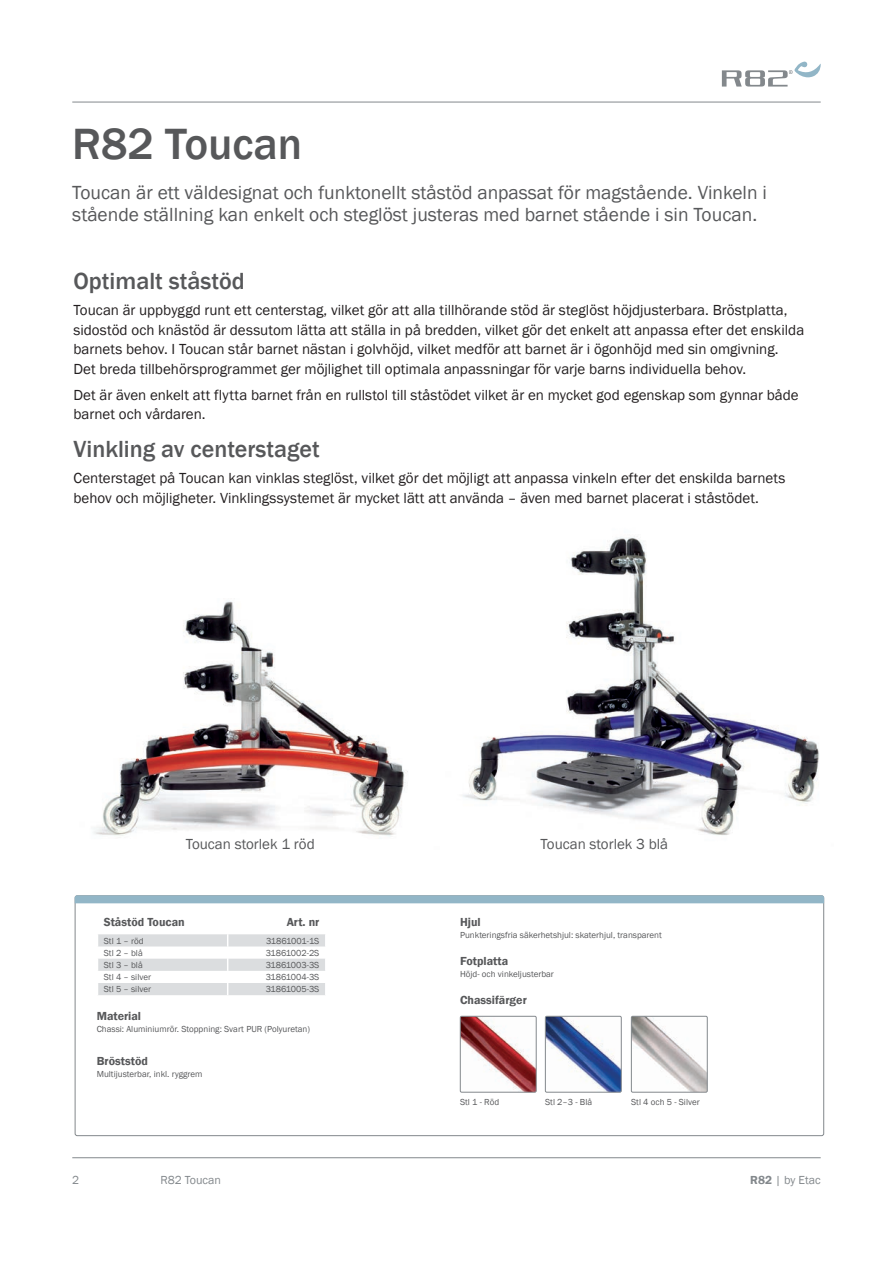
<style>
.page{position:relative;width:893px;height:1263px;background:#fff}
.page>*{position:absolute;margin:0;border:0;box-sizing:border-box;transform-origin:0 0}
._3__Header_-_Intro__toc{font:500 45px "Franklin Gothic";color:#57585a}
._4__Header_-_Basic_body{font:500 24px "Franklin Gothic";color:#57585a}
._3__Body_-_Intro{font:19.5px/22.5px "Franklin Gothic";color:#57585a}
.Body_text{font:15px/19.5px "Franklin Gothic";color:#231f20}
._7__Image___reference{font:15px "Franklin Gothic";color:#57585a}
._6__Body_-_Facts{font:600 12px "Franklin Gothic";color:#57585a}
.t1{font:12px "Franklin Gothic";color:#83888c}
._6__Header_-_Facts{font:600 12px "Franklin Gothic";color:#57585a}
._6__Body_-_Facts-2{font:9px "Franklin Gothic";color:#57585a}
._6__Body_-_Facts-3{font:9px "Franklin Gothic";letter-spacing:-.02em;color:#57585a}
.s1{font-weight:600}
</style>
<div class="page">
<hr style="left:72px;top:102px;width:749px;height:1px;background:#83888c">
<hr style="left:72px;top:1157px;width:749px;height:1px;background:#83888c">
<img style="left:462px;top:536px;width:357px;height:299px">
<img style="left:93px;top:600px;width:315px;height:236px">
<svg style="left:98px;top:934px;width:227px;height:61px"></svg>
<svg style="left:75px;top:895px;width:749px;height:8px;background:#93b5c5"></svg>
<img style="left:633px;top:1018px;width:72px;height:72px">
<div style="left:631px;top:1016px;width:76px;height:76px;border:1px solid #83888c"></div>
<img style="left:547px;top:1018px;width:72px;height:72px">
<div style="left:545px;top:1016px;width:76px;height:76px;border:1px solid #83888c"></div>
<img style="left:462px;top:1018px;width:72px;height:72px">
<div style="left:460px;top:1016px;width:76px;height:76px;border:1px solid #83888c"></div>
<svg style="left:722px;top:62px;width:99px;height:25px"></svg>
<p class="_3__Header_-_Intro__toc" style="left:72px;top:116px;width:231px">R82 Toucan</p>
<p class="_3__Body_-_Intro" style="left:72px;top:181px;width:696px">Toucan är ett väldesignat och funktonellt ståstöd anpassat för magstående. Vinkeln i stående ställning kan enkelt och steglöst justeras med barnet stående i sin Toucan.</p>
<p class="_4__Header_-_Basic_body" style="left:73px;top:267px;width:173px">Optimalt ståstöd</p>
<p class="Body_text" style="left:73px;top:301px;width:732px">Toucan är uppbyggd runt ett centerstag, vilket gör att alla tillhörande stöd är steglöst höjdjusterbara. Bröstplatta, sidostöd och knästöd är dessutom lätta att ställa in på bredden, vilket gör det enkelt att anpassa efter det enskilda barnets behov. I Toucan står barnet nästan i golvhöjd, vilket medför att barnet är i ögonhöjd med sin omgivning.<br>Det breda tillbehörsprogrammet ger möjlighet till optimala anpassningar för varje barns individuella behov.</p>
<p class="Body_text" style="left:73px;top:385px;width:727px">Det är även enkelt att flytta barnet från en rullstol till ståstödet vilket är en mycket god egenskap som gynnar både barnet och vårdaren.</p>
<p class="_4__Header_-_Basic_body" style="left:73px;top:434px;width:248px">Vinkling av centerstaget</p>
<p class="Body_text" style="left:73px;top:469px;width:713px">Centerstaget på Toucan kan vinklas steglöst, vilket gör det möjligt att anpassa vinkeln efter det enskilda barnets behov och möjligheter. Vinklingssystemet är mycket lätt att använda – även med barnet placerat i ståstödet.</p>
<p class="_7__Image___reference" style="left:186px;top:834px;width:131px">Toucan storlek 1 röd</p>
<p class="_7__Image___reference" style="left:541px;top:834px;width:129px">Toucan storlek 3 blå</p>
<p class="_6__Header_-_Facts" style="left:104px;top:914px;width:82px">Ståstöd Toucan</p>
<p class="_6__Header_-_Facts" style="left:287px;top:914px;width:34px">Art. nr</p>
<p class="_6__Body_-_Facts-2" style="left:104px;top:935px;width:41px">Stl 1 – röd</p>
<p class="_6__Body_-_Facts-3" style="left:266px;top:935px;width:55px">31861001-1S</p>
<p class="_6__Body_-_Facts-2" style="left:104px;top:947px;width:40px">Stl 2 – blå</p>
<p class="_6__Body_-_Facts-2" style="left:266px;top:947px;width:55px">31861002-2S</p>
<p class="_6__Body_-_Facts-2" style="left:104px;top:959px;width:40px">Stl 3 – blå</p>
<p class="_6__Body_-_Facts-2" style="left:266px;top:959px;width:55px">31861003-3S</p>
<p class="_6__Body_-_Facts-2" style="left:104px;top:971px;width:49px">Stl 4 – silver</p>
<p class="_6__Body_-_Facts-2" style="left:266px;top:971px;width:55px">31861004-3S</p>
<p class="_6__Body_-_Facts-2" style="left:104px;top:984px;width:49px">Stl 5 – silver</p>
<p class="_6__Body_-_Facts-2" style="left:266px;top:984px;width:55px">31861005-3S</p>
<p class="_6__Body_-_Facts" style="left:97px;top:1009px;width:46px">Material</p>
<p class="_6__Body_-_Facts-2" style="left:97px;top:1024px;width:215px">Chassi: Aluminiumrör. Stoppning: Svart PUR (Polyuretan)</p>
<p class="_6__Body_-_Facts" style="left:97px;top:1054px;width:53px">Bröststöd</p>
<p class="_6__Body_-_Facts-2" style="left:97px;top:1069px;width:107px">Multijusterbar, inkl. ryggrem</p>
<p class="_6__Body_-_Facts" style="left:460px;top:914px;width:22px">Hjul</p>
<p class="_6__Body_-_Facts-2" style="left:460px;top:929px;width:203px">Punkteringsfria säkerhetshjul: skaterhjul, transparent</p>
<p class="_6__Body_-_Facts" style="left:460px;top:953px;width:50px">Fotplatta</p>
<p class="_6__Body_-_Facts-2" style="left:460px;top:968px;width:95px">Höjd- och vinkeljusterbar</p>
<p class="_6__Body_-_Facts" style="left:460px;top:992px;width:68px">Chassifärger</p>
<p class="_6__Body_-_Facts-2" style="left:460px;top:1097px;width:41px">Stl 1 - Röd</p>
<p class="_6__Body_-_Facts-2" style="left:545px;top:1097px;width:49px">Stl 2–3 - Blå</p>
<p class="_6__Body_-_Facts-2" style="left:631px;top:1097px;width:70px">Stl 4 och 5 - Silver</p>
<p class="t1" style="left:72px;top:1173px;width:9px">2</p>
<p class="t1" style="left:160px;top:1173px;width:62px">R82 Toucan</p>
<p class="t1" style="left:750px;top:1173px;width:72px"><span class="s1">R82</span> | by Etac</p>
</div>
